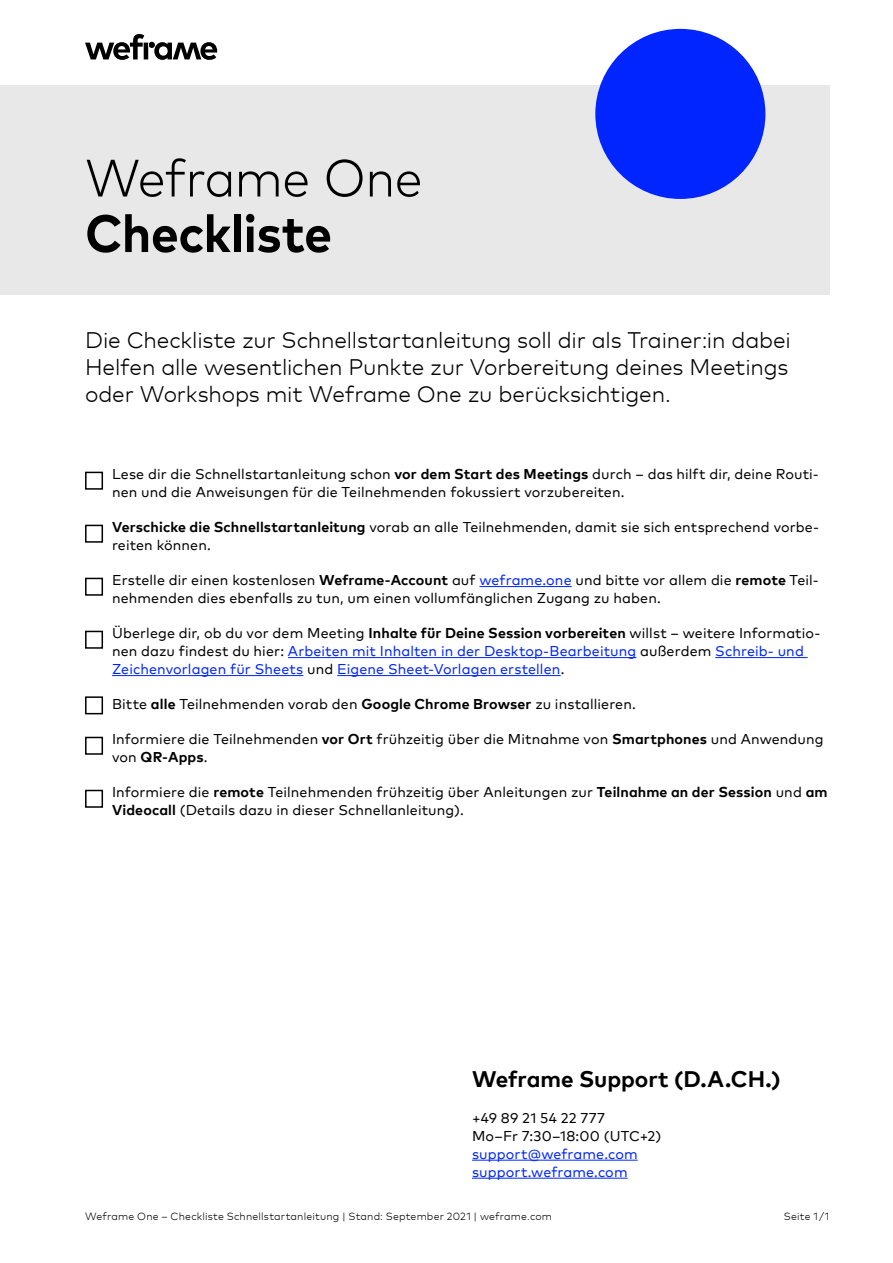
<style>
.page{position:relative;width:893px;height:1263px;background:#fff}
.page>*{position:absolute;margin:0;border:0;box-sizing:border-box;transform-origin:0 0}
.t1{font:300 52.5px "Mark Pro";letter-spacing:-.02em;color:#000;scale:.95 1}
.t2{font:700 52.5px "Mark Pro";letter-spacing:-.01em;color:#000;scale:.95 1}
.t3{font:300 22.5px/27px "Mark Pro";letter-spacing:-.005em;color:#000;text-align:justify}
.t4{font:700 22.5px "Mark Pro";letter-spacing:-.005em;color:#000}
.t5{font:14.25px/18px "Mark Pro";letter-spacing:.005em;color:#000}
.t6{font:14.25px/18px "Mark Pro";letter-spacing:.01em;color:#0025ff}
.t7{font:300 10.5px "Mark Pro";letter-spacing:.015em;color:#000}
.s1{font-weight:700}
.s2{color:#0025ff}
.s3{color:#000}
.s4{font-weight:700;color:#000}
</style>
<div class="page">
<div style="left:0;top:85px;width:829px;height:210px;background:#e8e8e8"></div>
<hr style="left:479px;top:586px;width:93px;height:1px;background:#0025ff">
<hr style="left:288px;top:657px;width:348px;height:1px;background:#0025ff">
<hr style="left:715px;top:657px;width:93px;height:1px;background:#0025ff">
<hr style="left:112px;top:675px;width:191px;height:1px;background:#0025ff">
<hr style="left:337px;top:675px;width:224px;height:1px;background:#0025ff">
<div style="left:85px;top:472px;width:18px;height:18px;border:2px solid #000"></div>
<div style="left:85px;top:525px;width:18px;height:18px;border:2px solid #000"></div>
<div style="left:85px;top:578px;width:18px;height:18px;border:2px solid #000"></div>
<div style="left:85px;top:631px;width:18px;height:18px;border:2px solid #000"></div>
<div style="left:85px;top:696px;width:18px;height:18px;border:2px solid #000"></div>
<div style="left:85px;top:737px;width:18px;height:18px;border:2px solid #000"></div>
<div style="left:85px;top:790px;width:18px;height:18px;border:2px solid #000"></div>
<svg style="left:85px;top:34px;width:132px;height:26px"></svg>
<div style="left:595px;top:29px;width:170px;height:170px;background:#0025ff;border-radius:50%"></div>
<hr style="left:472px;top:1160px;width:166px;height:1px;background:#0025ff">
<hr style="left:472px;top:1178px;width:156px;height:1px;background:#0025ff">
<h1 class="t1" style="left:85px;top:139px;width:357px">Weframe One</h1>
<h1 class="t2" style="left:85px;top:194px;width:262px">Checkliste</h1>
<h2 class="t3" style="left:85px;top:325px;width:707px">Die Checkliste zur Schnellstartanleitung soll dir als Trainer:in dabei Helfen alle wesentlichen Punkte zur Vorbereitung deines Meetings oder Workshops mit Weframe One zu berücksichtigen.</h2>
<p class="t5" style="left:112px;top:464px;width:708px">Lese dir die Schnellstartanleitung schon <span class="s1">vor dem Start des Meetings</span> durch – das hilft dir, deine Routi&shy;nen und die Anweisungen für die Teilnehmenden fokussiert vorzubereiten.</p>
<p class="t5" style="left:112px;top:517px;width:709px"><span class="s1">Verschicke die Schnellstartanleitung</span> vorab an alle Teilnehmenden, damit sie sich entsprechend vorbe&shy;reiten können.</p>
<p class="t5" style="left:112px;top:570px;width:708px">Erstelle dir einen kostenlosen <span class="s1">Weframe-Account</span> auf <span class="s2">weframe.one</span> und bitte vor allem die <span class="s1">remote</span> Teil&shy;nehmenden dies ebenfalls zu tun, um einen vollumfänglichen Zugang zu haben.</p>
<p class="t6" style="left:112px;top:623px;width:710px"><span class="s3">Überlege dir, ob du vor dem Meeting</span> <span class="s4">Inhalte für Deine Session vorbereiten</span> <span class="s3">willst – weitere Informatio&shy;nen dazu findest du hier:</span> Arbeiten mit Inhalten in der Desktop-Bearbeitung <span class="s3">außerdem</span> Schreib- und<br>Zeichenvorlagen für Sheets <span class="s3">und</span> Eigene Sheet-Vorlagen erstellen<span class="s3">.</span></p>
<p class="t5" style="left:112px;top:694px;width:525px">Bitte <span class="s1">alle</span> Teilnehmenden vorab den <span class="s1">Google Chrome Browser</span> zu installieren.</p>
<p class="t5" style="left:112px;top:729px;width:713px">Informiere die Teilnehmenden <span class="s1">vor Ort</span> frühzeitig über die Mitnahme von <span class="s1">Smartphones</span> und Anwendung von <span class="s1">QR-Apps</span>.</p>
<p class="t5" style="left:112px;top:782px;width:717px">Informiere die <span class="s1">remote</span> Teilnehmenden frühzeitig über Anleitungen zur <span class="s1">Teilnahme an der Session</span> und <span class="s1">am<br>Videocall</span> (Details dazu in dieser Schnellanleitung).</p>
<h2 class="t4" style="left:472px;top:1061px;width:310px">Weframe Support (D.A.CH.)</h2>
<p class="t5" style="left:472px;top:1107px;width:191px">+49 89 21 54 22 777<br>Mo–Fr 7:30–18:00 (UTC+2)</p>
<p class="t6" style="left:472px;top:1143px;width:167px">support@weframe.com support.weframe.com</p>
<p class="t7" style="left:85px;top:1209px;width:469px">Weframe One – Checkliste Schnellstartanleitung | Stand: September 2021 | weframe.com</p>
<p class="t7" style="left:784px;top:1209px;width:47px">Seite 1/1</p>
</div>
